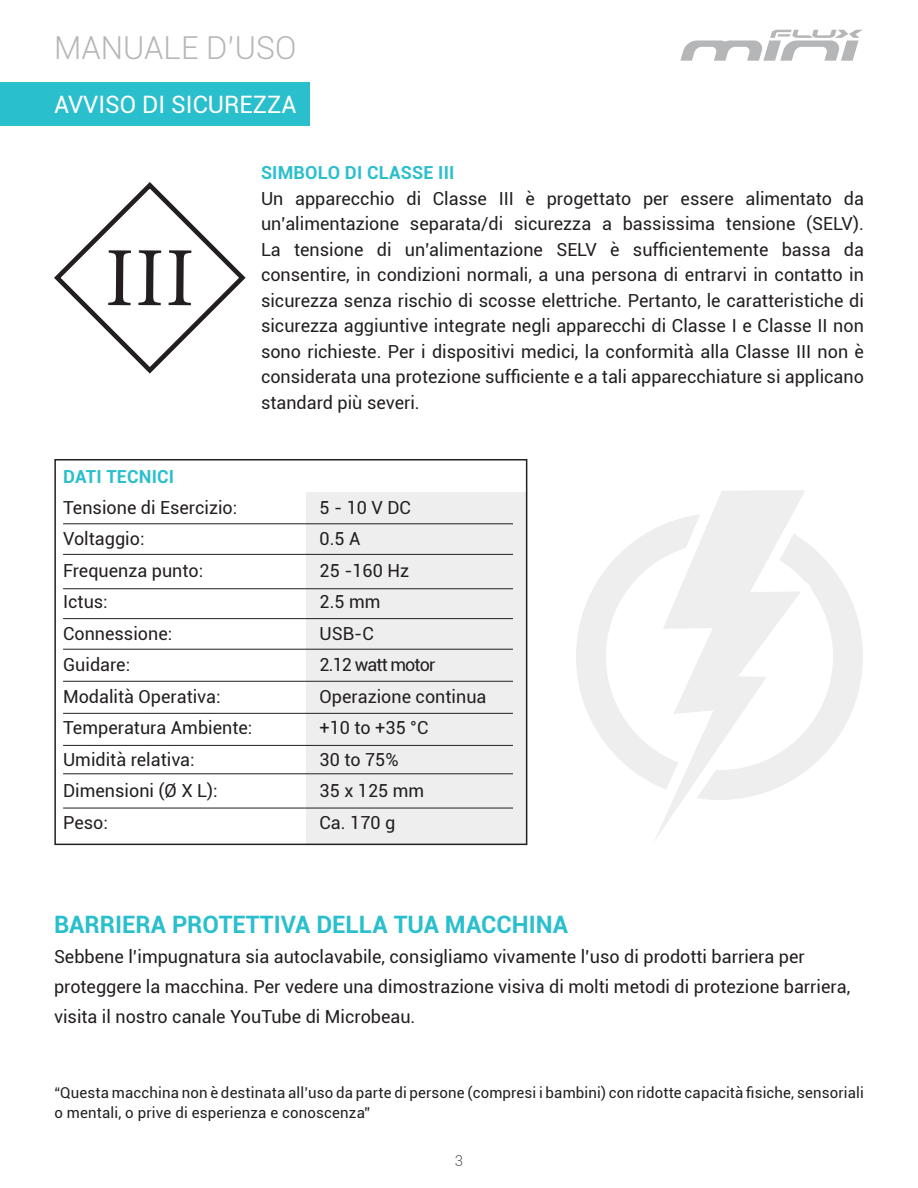
<style>
.page{position:relative;width:918px;height:1188px;background:#fff}
.page>*{position:absolute;margin:0;border:0;box-sizing:border-box;transform-origin:0 0}
.t1{font:300 31.65px "Roboto";color:#b5b6b7}
.t2{font:700 24px "Roboto";color:#2abfcd}
.t3{font:24px "Roboto";color:#fff}
.t4{font:18px/25.5px "Roboto";color:#231f20;text-align:justify}
.t5{font:700 18px "Roboto";letter-spacing:.01em;color:#2abfcd}
.t6{font:18px "Roboto";letter-spacing:-.05em;color:#231f20}
.t7{font:15px/19.5px "Roboto";letter-spacing:.01em;color:#231f20}
.t8{font:300 15px "Roboto";color:#57585a}
</style>
<div class="page">
<svg style="left:680px;top:30px;width:182px;height:31px"></svg>
<div style="left:306px;top:492px;width:221px;height:353px;background:#eeeeef"></div>
<svg style="left:54px;top:182px;width:192px;height:192px"></svg>
<div style="left:0;top:83px;width:310px;height:43px;background:#2abfcd"></div>
<hr style="left:63px;top:523px;width:450px;height:1px;background:#231f20">
<hr style="left:63px;top:554px;width:450px;height:1px;background:#231f20">
<hr style="left:63px;top:588px;width:450px;height:1px;background:#231f20">
<hr style="left:63px;top:618px;width:450px;height:1px;background:#231f20">
<hr style="left:63px;top:649px;width:450px;height:1px;background:#231f20">
<hr style="left:63px;top:681px;width:450px;height:1px;background:#231f20">
<hr style="left:63px;top:713px;width:450px;height:1px;background:#231f20">
<hr style="left:63px;top:745px;width:450px;height:1px;background:#231f20">
<hr style="left:63px;top:773px;width:450px;height:1px;background:#231f20">
<hr style="left:63px;top:808px;width:450px;height:1px;background:#231f20">
<div style="left:54px;top:459px;width:473px;height:386px;border:2px solid #231f20"></div>
<svg style="left:576px;top:530px;width:287px;height:253px"></svg>
<svg style="left:653px;top:490px;width:152px;height:350px"></svg>
<h1 class="t1" style="left:54px;top:25px;width:244px">MANUALE D’USO</h1>
<p class="t3" style="left:54px;top:88px;width:244px">AVVISO DI SICUREZZA</p>
<p class="t5" style="left:63px;top:464px;width:112px">DATI TECNICI</p>
<p class="t5" style="left:261px;top:160px;width:195px">SIMBOLO DI CLASSE III</p>
<p class="t4" style="left:261px;top:185px;width:605px">Un apparecchio di Classe III è progettato per essere alimentato da un’alimentazione separata/di sicurezza a bassissima tensione (SELV).<br>La tensione di un’alimentazione SELV è sufficientemente bassa da consentire, in condizioni normali, a una persona di entrarvi in contatto in sicurezza senza rischio di scosse elettriche. Pertanto, le caratteristiche di sicurezza aggiuntive integrate negli apparecchi di Classe I e Classe II non sono richieste. Per i dispositivi medici, la conformità alla Classe III non è considerata una protezione sufficiente e a tali apparecchiature si applicano standard più severi.</p>
<p class="t4" style="left:63px;top:494px;width:176px">Tensione di Esercizio:</p>
<p class="t4" style="left:320px;top:494px;width:93px">5 - 10 V DC</p>
<p class="t4" style="left:63px;top:526px;width:83px">Voltaggio:</p>
<p class="t4" style="left:320px;top:526px;width:42px">0.5 A</p>
<p class="t4" style="left:63px;top:557px;width:142px">Frequenza punto:</p>
<p class="t4" style="left:320px;top:557px;width:91px">25 -160 Hz</p>
<p class="t4" style="left:63px;top:589px;width:46px">Ictus:</p>
<p class="t4" style="left:320px;top:589px;width:63px">2.5 mm</p>
<p class="t4" style="left:63px;top:620px;width:111px">Connessione:</p>
<p class="t4" style="left:320px;top:620px;width:56px">USB-C</p>
<p class="t4" style="left:63px;top:652px;width:69px">Guidare:</p>
<p class="t6" style="left:320px;top:652px;width:117px">2.12 watt motor</p>
<p class="t4" style="left:63px;top:683px;width:159px">Modalità Operativa:</p>
<p class="t4" style="left:320px;top:683px;width:168px">Operazione continua</p>
<p class="t4" style="left:63px;top:715px;width:191px">Temperatura Ambiente:</p>
<p class="t4" style="left:320px;top:715px;width:110px">+10 to +35 °C</p>
<p class="t4" style="left:63px;top:746px;width:133px">Umidità relativa:</p>
<p class="t4" style="left:320px;top:746px;width:80px">30 to 75%</p>
<p class="t4" style="left:63px;top:778px;width:156px">Dimensioni (Ø X L):</p>
<p class="t4" style="left:320px;top:778px;width:106px">35 x 125 mm</p>
<p class="t4" style="left:63px;top:809px;width:46px">Peso:</p>
<p class="t4" style="left:320px;top:809px;width:77px">Ca. 170 g</p>
<p class="t2" style="left:54px;top:908px;width:516px">BARRIERA PROTETTIVA DELLA TUA MACCHINA</p>
<p class="t4" style="left:54px;top:941px;width:798px;line-height:30px;text-align:left">Sebbene l’impugnatura sia autoclavabile, consigliamo vivamente l’uso di prodotti barriera per proteggere la macchina. Per vedere una dimostrazione visiva di molti metodi di protezione barriera, visita il nostro canale YouTube di Microbeau.</p>
<p class="t7" style="left:54px;top:1082px;width:811px">“Questa macchina non è destinata all’uso da parte di persone (compresi i bambini) con ridotte capacità fisiche, sensoriali o mentali, o prive di esperienza e conoscenza”</p>
<p class="t8" style="left:455px;top:1151px;width:10px">3</p>
</div>
